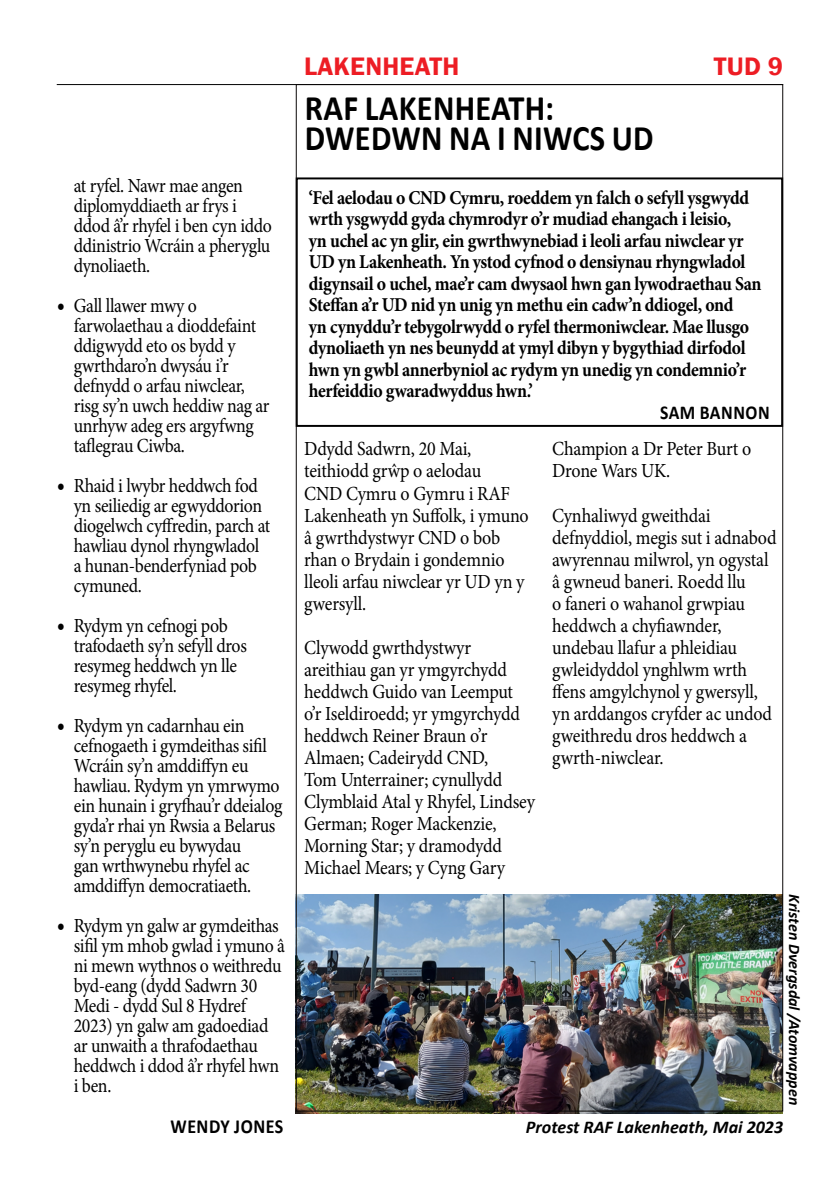
<style>
.page{position:relative;width:840px;height:1191px;background:#fff}
.page>*{position:absolute;margin:0;border:0;box-sizing:border-box;transform-origin:0 0}
.t1{font:700 36px/30px "Calibri";letter-spacing:.01em;color:#000;scale:.9 1}
.t2{font:600 26px "Franklin Gothic";letter-spacing:.01em;color:#ed1d24}
.t3{font:20px/20px "Minion Pro";letter-spacing:-.015em;color:#000;scale:.89 1}
.t4{font:20px/22px "Minion Pro";letter-spacing:-.015em;color:#000;scale:.9 1}
.t5{font:700 20px "Calibri";letter-spacing:.03em;color:#000;scale:.9 1}
.t6{font:700 19.6px/21.6px "Minion Pro";letter-spacing:-.02em;color:#000;scale:.9 1}
.t7{font:700 19.6px "Calibri";letter-spacing:.03em;color:#000;scale:.9 1}
.t8{font:italic 700 18px "Calibri";color:#000}
.t9{font:italic 700 16px "Calibri";color:#000}
.s1{font-size:24px}
</style>
<div class="page">
<hr style="left:57px;top:84px;width:725px;height:1px;background:#000">
<div style="left:295px;top:177px;width:487px;height:250px;border:2px solid #000"></div>
<img style="left:295px;top:894px;width:487px;height:219px">
<p class="t3" style="left:74px;top:176px;width:224px">at ryfel. Nawr mae angen diplomyddiaeth ar frys i ddod â’r rhyfel i ben cyn iddo ddinistrio Wcráin a pheryglu dynoliaeth.</p>
<p class="t3" style="left:74px;top:296px;width:221px;text-indent:-17px"><span class="s1">•</span> Gall llawer mwy o farwolaethau a dioddefaint ddigwydd eto os bydd y gwrthdaro’n dwysáu i’r defnydd o arfau niwclear, risg sy’n uwch heddiw nag ar unrhyw adeg ers argyfwng taflegrau Ciwba.</p>
<p class="t3" style="left:74px;top:476px;width:222px;text-indent:-17px"><span class="s1">•</span> Rhaid i lwybr heddwch fod yn seiliedig ar egwyddorion diogelwch cyffredin, parch at hawliau dynol rhyngwladol a hunan-benderfyniad pob cymuned.</p>
<p class="t3" style="left:74px;top:616px;width:196px;text-indent:-17px"><span class="s1">•</span> Rydym yn cefnogi pob trafodaeth sy’n sefyll dros resymeg heddwch yn lle resymeg rhyfel.</p>
<p class="t3" style="left:74px;top:716px;width:236px;text-indent:-17px"><span class="s1">•</span> Rydym yn cadarnhau ein cefnogaeth i gymdeithas sifil<br>Wcráin sy’n amddiffyn eu hawliau. Rydym yn ymrwymo ein hunain i gryfhau’r ddeialog gyda’r rhai yn Rwsia a Belarus sy’n peryglu eu bywydau<br>gan wrthwynebu rhyfel ac amddiffyn democratiaeth.</p>
<p class="t3" style="left:74px;top:916px;width:239px;text-indent:-17px"><span class="s1">•</span> Rydym yn galw ar gymdeithas sifil ym mhob gwlad i ymuno â ni mewn wythnos o weithredu byd-eang (dydd Sadwrn 30<br>Medi - dydd Sul 8 Hydref<br>2023) yn galw am gadoediad ar unwaith a thrafodaethau heddwch i ddod â’r rhyfel hwn i ben.</p>
<p class="t5" style="left:170px;top:1112px;width:127px">WENDY JONES</p>
<h2 class="t2" style="left:304px;top:50px;width:156px">LAKENHEATH</h2>
<h2 class="t2" style="left:713px;top:50px;width:71px">TUD 9</h2>
<h1 class="t1" style="left:305px;top:93px;width:389px">RAF LAKENHEATH:<br>DWEDWN NA I NIWCS UD</h1>
<p class="t6" style="left:309px;top:186px;width:504px">‘Fel aelodau o CND Cymru, roeddem yn falch o sefyll ysgwydd wrth ysgwydd gyda chymrodyr o’r mudiad ehangach i leisio,<br>yn uchel ac yn glir, ein gwrthwynebiad i leoli arfau niwclear yr UD yn Lakenheath. Yn ystod cyfnod o densiynau rhyngwladol digynsail o uchel, mae’r cam dwysaol hwn gan lywodraethau San Steffan a’r UD nid yn unig yn methu ein cadw’n ddiogel, ond<br>yn cynyddu’r tebygolrwydd o ryfel thermoniwclear. Mae llusgo dynoliaeth yn nes beunydd at ymyl dibyn y bygythiad dirfodol hwn yn gwbl annerbyniol ac rydym yn unedig yn condemnio’r herfeiddio gwaradwyddus hwn.’</p>
<p class="t7" style="left:659px;top:399px;width:123px">SAM BANNON</p>
<p class="t4" style="left:304px;top:438px;width:251px">Ddydd Sadwrn, 20 Mai, teithiodd grŵp o aelodau<br>CND Cymru o Gymru i RAF<br>Lakenheath yn Suffolk, i ymuno â gwrthdystwyr CND o bob rhan o Brydain i gondemnio lleoli arfau niwclear yr UD yn y gwersyll.</p>
<p class="t4" style="left:304px;top:636px;width:258px">Clywodd gwrthdystwyr areithiau gan yr ymgyrchydd heddwch Guido van Leemput o’r Iseldiroedd; yr ymgyrchydd heddwch Reiner Braun o’r<br>Almaen; Cadeirydd CND,<br>Tom Unterrainer; cynullydd<br>Clymblaid Atal y Rhyfel, Lindsey<br>German; Roger Mackenzie,<br>Morning Star; y dramodydd<br>Michael Mears; y Cyng Gary</p>
<p class="t4" style="left:552px;top:438px;width:222px">Champion a Dr Peter Burt o<br>Drone Wars UK.</p>
<p class="t4" style="left:552px;top:504px;width:250px">Cynhaliwyd gweithdai defnyddiol, megis sut i adnabod awyrennau milwrol, yn ogystal â gwneud baneri. Roedd llu<br>o faneri o wahanol grwpiau heddwch a chyfiawnder, undebau llafur a phleidiau gwleidyddol ynghlwm wrth ffens amgylchynol y gwersyll, yn arddangos cryfder ac undod gweithredu dros heddwch a gwrth-niwclear.</p>
<p class="t9" style="left:805px;top:894px;width:212px;rotate:90deg">Kristen Dvergsdal /Atomvappen</p>
<p class="t8" style="left:525px;top:1114px;width:258px">Protest RAF Lakenheath, Mai 2023</p>
</div>
